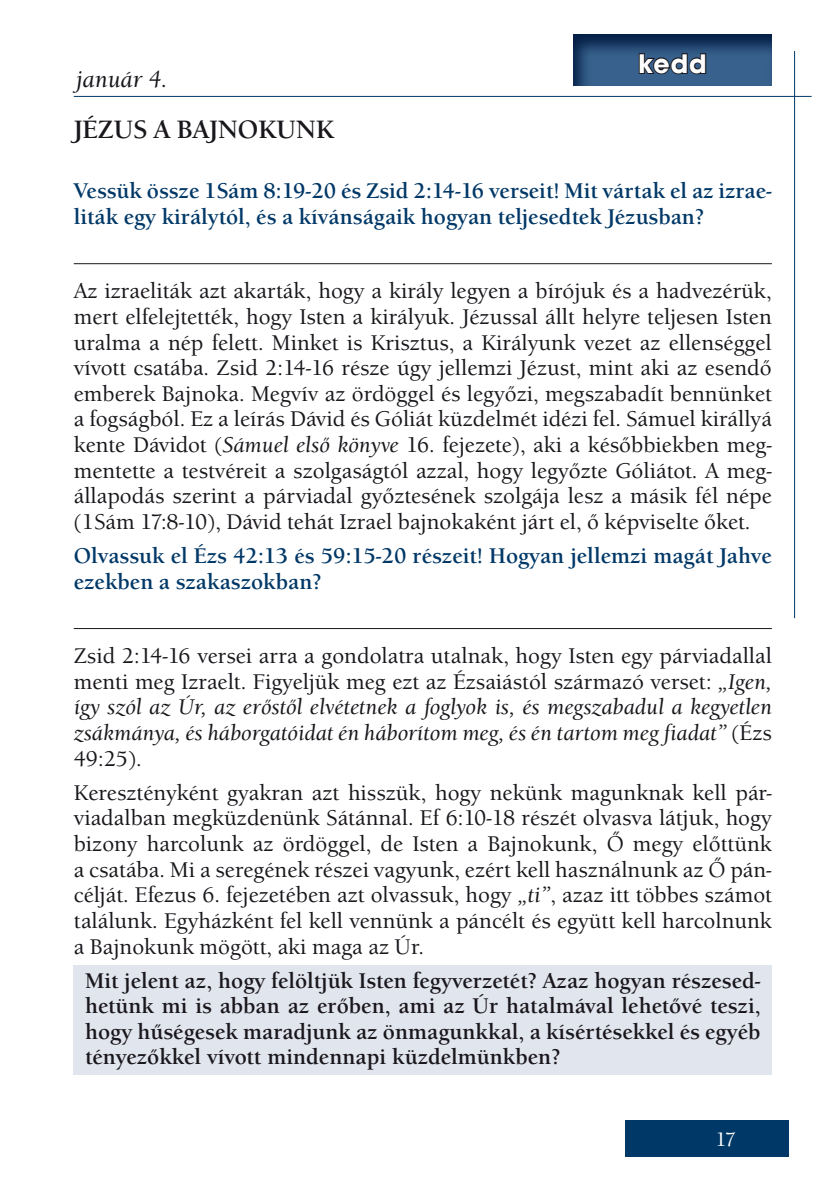
<style>
.page{position:relative;width:840px;height:1191px;background:#fff}
.page>*{position:absolute;margin:0;border:0;box-sizing:border-box;transform-origin:0 0}
.t1{font:700 28px "Avant Gar Got Itc TEE";color:#fff}
.t2{font:700 26px "Berkeley Old Sty Itc TEE";color:#1a171c}
.t3{font:italic 500 24px "Berkeley Old Sty Itc TEE";color:#1a171c}
.t4{font:500 22px/25.6px "Berkeley Old Sty Itc TEE";color:#1a171c;text-align:justify}
.t5{font:700 22px/25.6px "Berkeley Old Sty Itc TEE";color:#1a171c;text-align:justify}
.t6{font:700 22px/25.6px "Berkeley Old Sty Itc TEE";color:#003867}
.t7{font:500 20px "Berkeley Old Sty Itc TEE";color:#fff}
.s1{font-style:italic}
</style>
<div class="page">
<div style="left:624px;top:1120px;width:164px;height:37px;background:#003867"></div>
<hr style="left:74px;top:96px;width:737px;height:1px;background:#003867">
<hr style="left:793px;top:51px;width:1px;height:567px;background:#003867">
<div style="left:74px;top:965px;width:697px;height:109px;background:#e1e5ee"></div>
<svg style="left:573px;top:34px;width:199px;height:52px;background:#284d77"></svg>
<svg style="left:637px;top:52px;width:70px;height:24px;background:#2a415d"></svg>
<hr style="left:74px;top:263px;width:697px;height:1px;background:#1a171c">
<hr style="left:74px;top:628px;width:697px;height:1px;background:#1a171c">
<p class="t3" style="left:76px;top:65px;width:93px">január 4.</p>
<p class="t1" style="left:638px;top:46px;width:70px">kedd</p>
<p class="t2" style="left:74px;top:115px;width:262px">JÉZUS A BAJNOKUNK</p>
<p class="t6" style="left:74px;top:178px;width:699px">Vessük össze 1Sám 8:19-20 és Zsid 2:14-16 verseit! Mit vártak el az izrae&shy;liták egy királytól, és a kívánságaik hogyan teljesedtek Jézusban?</p>
<p class="t4" style="left:74px;top:278px;width:699px">Az izraeliták azt akarták, hogy a király legyen a bírójuk és a hadvezérük, mert elfelejtették, hogy Isten a királyuk. Jézussal állt helyre teljesen Isten uralma a nép felett. Minket is Krisztus, a Királyunk vezet az ellenséggel vívott csatába. Zsid 2:14-16 része úgy jellemzi Jézust, mint aki az esendő emberek Bajnoka. Megvív az ördöggel és legyőzi, megszabadít bennünket a fogságból. Ez a leírás Dávid és Góliát küzdelmét idézi fel. Sámuel királlyá kente Dávidot (<span class="s1">Sámuel első könyve</span> 16. fejezete), aki a későbbiekben meg&shy;mentette a testvéreit a szolgaságtól azzal, hogy legyőzte Góliátot. A meg&shy;állapodás szerint a párviadal győztesének szolgája lesz a másik fél népe (1Sám 17:8-10), Dávid tehát Izrael bajnokaként járt el, ő képviselte őket.</p>
<p class="t6" style="left:74px;top:543px;width:699px">Olvassuk el Ézs 42:13 és 59:15-20 részeit! Hogyan jellemzi magát Jahve ezekben a szakaszokban?</p>
<p class="t4" style="left:74px;top:643px;width:699px">Zsid 2:14-16 versei arra a gondolatra utalnak, hogy Isten egy párviadallal menti meg Izraelt. Figyeljük meg ezt az Ézsaiástól származó verset: <span class="s1">„Igen, így szól az Úr, az erőstől elvétetnek a foglyok is, és megszabadul a kegyetlen zsákmánya, és háborgatóidat én háborítom meg, és én tartom meg fiadat”</span> (Ézs 49:25).</p>
<p class="t4" style="left:74px;top:780px;width:699px">Keresztényként gyakran azt hisszük, hogy nekünk magunknak kell pár&shy;viadalban megküzdenünk Sátánnal. Ef 6:10-18 részét olvasva látjuk, hogy bizony harcolunk az ördöggel, de Isten a Bajnokunk, Ő megy előttünk a csatába. Mi a seregének részei vagyunk, ezért kell használnunk az Ő pán&shy;célját. Efezus 6. fejezetében azt olvassuk, hogy <span class="s1">„ti”</span>, azaz itt többes számot találunk. Egyházként fel kell vennünk a páncélt és együtt kell harcolnunk a Bajnokunk mögött, aki maga az Úr.</p>
<p class="t5" style="left:85px;top:967px;width:676px">Mit jelent az, hogy felöltjük Isten fegyverzetét? Azaz hogyan részesed&shy;hetünk mi is abban az erőben, ami az Úr hatalmával lehetővé teszi, hogy hűségesek maradjunk az önmagunkkal, a kísértésekkel és egyéb tényezőkkel vívott mindennapi küzdelmünkben?</p>
<p class="t7" style="left:715px;top:1128px;width:22px">17</p>
</div>
